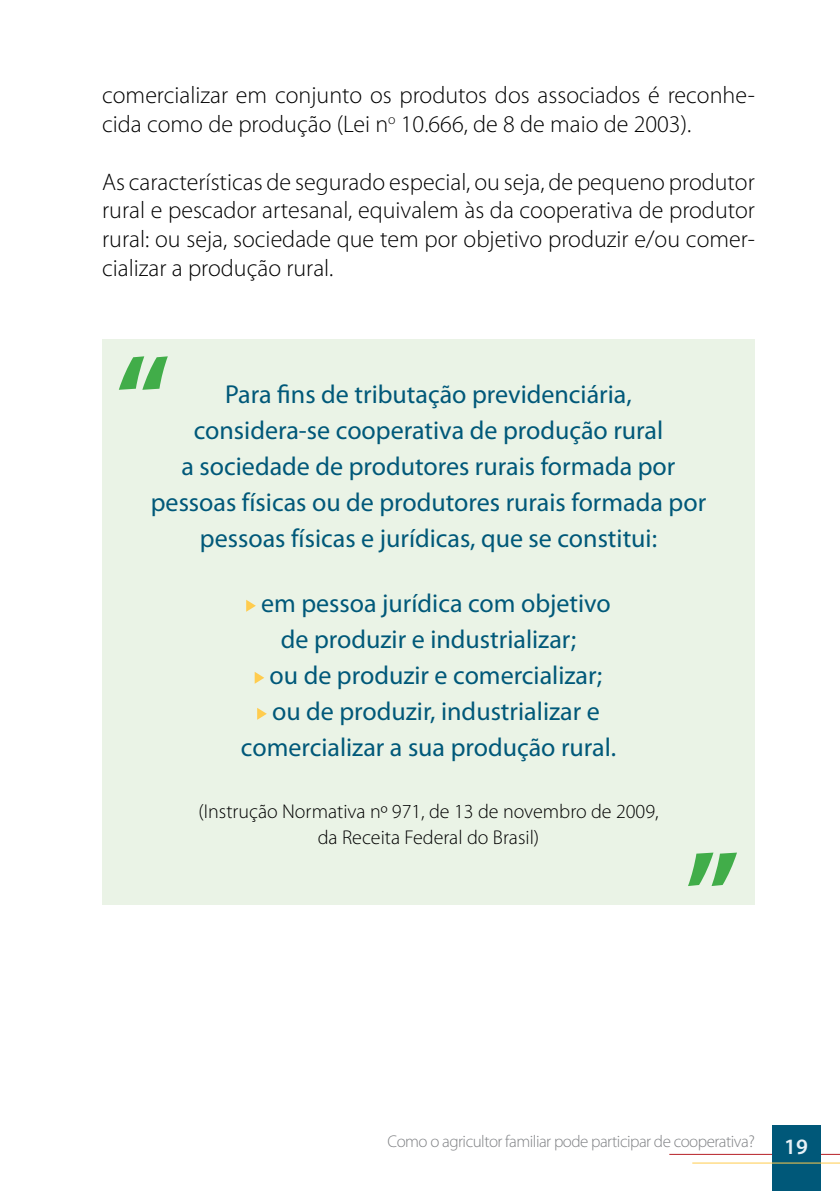
<style>
.page{position:relative;width:840px;height:1191px;background:#fff}
.page>*{position:absolute;margin:0;border:0;box-sizing:border-box;transform-origin:0 0}
.t1{font:700 120px "Myriad Pro";color:#41ad49}
.t2{font:26px/36px "Myriad Pro";color:#005879;text-align:center}
.t3{font:300 24px/28.8px "Myriad Pro";color:#000}
.t4{font:600 22px "Myriad Pro";color:#e7f1f7}
.t5{font:300 20px/26px "Myriad Pro";color:#000;text-align:center}
.t6{font:300 17px "Myriad Pro";letter-spacing:-.03em;color:#808285}
</style>
<div class="page">
<hr style="left:669px;top:1154px;width:170px;height:1px;background:#b72026">
<div style="left:771px;top:1125px;width:48px;height:66px;background:#005879"></div>
<hr style="left:692px;top:1162px;width:147px;height:1px;background:#ffcc4e">
<div style="left:102px;top:339px;width:652px;height:565px;background:#eaf3e6"></div>
<svg style="left:246px;top:600px;width:10px;height:12px"></svg>
<svg style="left:254px;top:672px;width:10px;height:12px"></svg>
<svg style="left:257px;top:708px;width:10px;height:12px"></svg>
<p class="t3" style="left:102px;top:80px;width:653px">comercializar em conjunto os produtos dos associados é reconhe&shy;cida como de produção (Lei n<sup>o</sup> 10.666, de 8 de maio de 2003).</p>
<p class="t3" style="left:102px;top:167px;width:654px;text-align:justify">As características de segurado especial, ou seja, de pequeno produtor rural e pescador artesanal, equivalem às da cooperativa de produtor rural: ou seja, sociedade que tem por objetivo produzir e/ou comer&shy;cializar a produção rural.</p>
<h1 class="t1" style="left:116px;top:321px;width:56px">“</h1>
<p class="t2" style="left:151px;top:376px;width:556px">Para fins de tributação previdenciária,<br>considera-se cooperativa de produção rural<br>a sociedade de produtores rurais formada por pessoas físicas ou de produtores rurais formada por pessoas físicas e jurídicas, que se constitui:</p>
<p class="t2" style="left:241px;top:584px;width:376px">em pessoa jurídica com objetivo de produzir e industrializar;<br>ou de produzir e comercializar;<br>ou de produzir, industrializar e comercializar a sua produção rural.</p>
<p class="t5" style="left:198px;top:798px;width:461px">(Instrução Normativa nº 971, de 13 de novembro de 2009, da Receita Federal do Brasil)</p>
<h1 class="t1" style="left:684px;top:817px;width:56px">”</h1>
<p class="t6" style="left:387px;top:1131px;width:368px">Como o agricultor familiar pode participar de cooperativa?</p>
<p class="t4" style="left:783px;top:1132px;width:25px">19</p>
</div>
